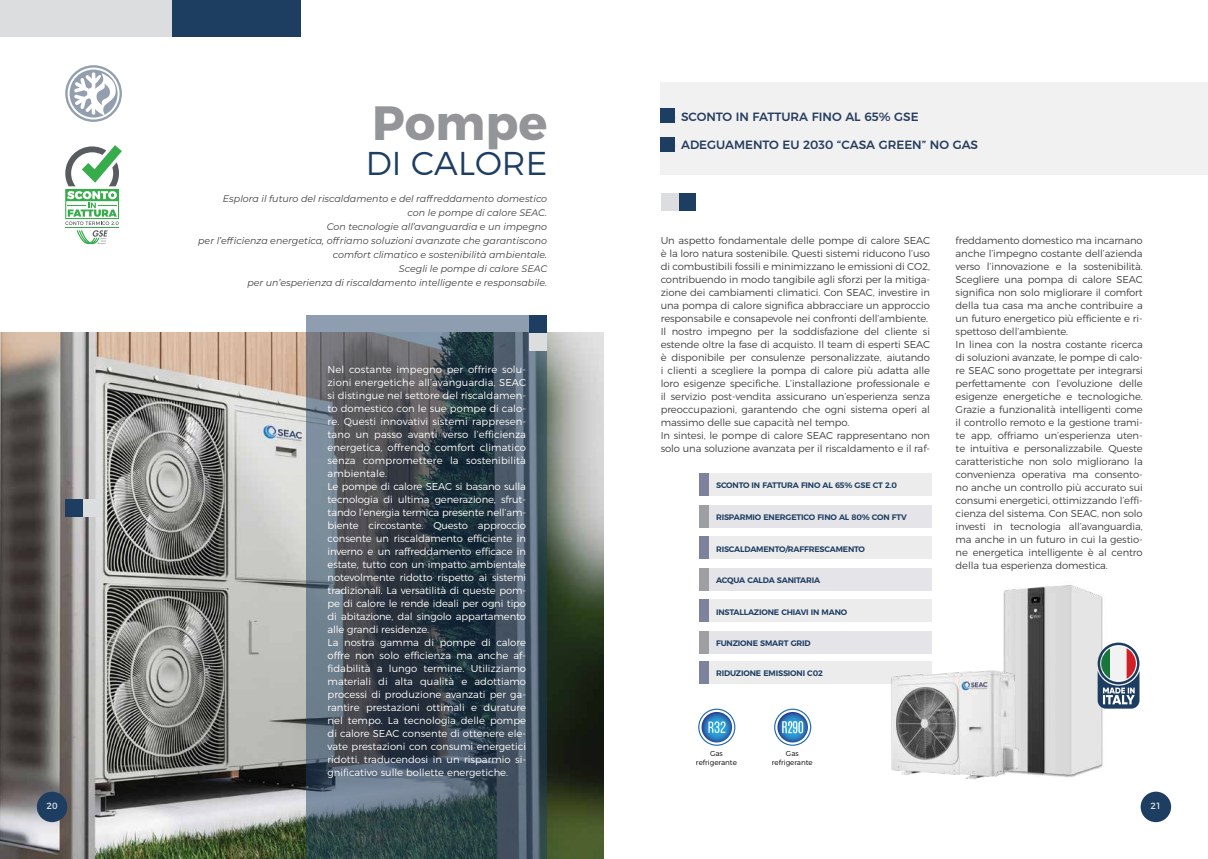
<style>
.page{position:relative;width:1208px;height:859px;background:#fff}
.page>*{position:absolute;margin:0;border:0;box-sizing:border-box;transform-origin:0 0}
.t1{font:700 48px "Montserrat";color:#939598}
.t2{font:300 33px "Montserrat";color:#1d3e61}
.t3{font:500 12px "Montserrat";color:#273e5f}
.t4{font:300 10px/13px "Montserrat";letter-spacing:-.01em;color:#414042}
.t5{font:300 10px/13px "Montserrat";color:#fff}
.t6{font:italic 9.5px/14px "Montserrat";color:#414042;text-align:right}
.t7{font:9px "Montserrat";color:#e6e7e8}
.t8{font:600 8px "Montserrat";letter-spacing:-.02em;color:#1d3e61}
.t9{font:300 7.2px/8.4px "Montserrat";color:#000;text-align:center}
.s1{color:#e6e7e8}
</style>
<div class="page">
<img style="left:0;top:333px;width:604px;height:526px">
<div style="left:65px;top:499px;width:18px;height:18px;background:#1d3e61"></div>
<div style="left:83px;top:499px;width:17px;height:18px;background:#dcddde"></div>
<svg style="left:65px;top:65px;width:57px;height:57px"></svg>
<svg style="left:65px;top:145px;width:57px;height:99px"></svg>
<div style="left:0;top:0;width:172px;height:37px;background:#dcddde"></div>
<div style="left:172px;top:0;width:128px;height:37px;background:#1d3e61"></div>
<div style="left:699px;top:473px;width:9px;height:23px;background:#7d839c"></div>
<div style="left:708px;top:473px;width:223px;height:23px;background:#ececed"></div>
<div style="left:699px;top:505px;width:9px;height:22px;background:#9d9fa2"></div>
<div style="left:708px;top:505px;width:223px;height:22px;background:#e4e4e9"></div>
<div style="left:699px;top:536px;width:9px;height:23px;background:#7d839c"></div>
<div style="left:708px;top:536px;width:223px;height:23px;background:#ececed"></div>
<div style="left:699px;top:568px;width:9px;height:23px;background:#9d9fa2"></div>
<div style="left:708px;top:568px;width:223px;height:23px;background:#e4e4e9"></div>
<div style="left:699px;top:600px;width:9px;height:22px;background:#7d839c"></div>
<div style="left:708px;top:600px;width:223px;height:22px;background:#ececed"></div>
<div style="left:699px;top:661px;width:9px;height:22px;background:#7d839c"></div>
<div style="left:708px;top:661px;width:223px;height:22px;background:#ececed"></div>
<div style="left:699px;top:631px;width:9px;height:23px;background:#9d9fa2"></div>
<div style="left:708px;top:631px;width:223px;height:23px;background:#e4e4e9"></div>
<img style="left:1003px;top:585px;width:100px;height:192px">
<img style="left:886px;top:667px;width:138px;height:113px">
<svg style="left:701px;top:712px;width:31px;height:30px"></svg>
<div style="left:698px;top:709px;width:37px;height:37px;border:1px solid #206fb1;border-radius:50%"></div>
<div style="left:774px;top:709px;width:37px;height:37px;border:1px solid #206fb1;border-radius:50%"></div>
<svg style="left:777px;top:712px;width:31px;height:30px"></svg>
<svg style="left:306px;top:315px;width:241px;height:544px"></svg>
<div style="left:530px;top:315px;width:17px;height:18px;background:#1d3e61"></div>
<div style="left:530px;top:333px;width:17px;height:17px;background:#dcddde"></div>
<div style="left:660px;top:83px;width:548px;height:92px;background:#f1f1f2"></div>
<div style="left:678px;top:193px;width:18px;height:17px;background:#1d3e61"></div>
<div style="left:660px;top:193px;width:18px;height:17px;background:#dcddde"></div>
<div style="left:660px;top:109px;width:15px;height:14px;background:#1d3e61"></div>
<div style="left:660px;top:138px;width:15px;height:14px;background:#1d3e61"></div>
<svg style="left:1097px;top:643px;width:42px;height:66px"></svg>
<div style="left:37px;top:792px;width:30px;height:30px;background:#1d3e61;border-radius:50%"></div>
<div style="left:1140px;top:792px;width:31px;height:30px;background:#1d3e61;border-radius:50%"></div>
<h1 class="t1" style="left:372px;top:84px;width:176px">Pompe</h1>
<h2 class="t2" style="left:366px;top:137px;width:183px">DI CALORE</h2>
<p class="t6" style="left:198px;top:192px;width:350px">Esplora il futuro del riscaldamento e del raffreddamento domestico<br>con le pompe di calore SEAC.<br>Con tecnologie all’avanguardia e un impegno<br>per l’efficienza energetica, offriamo soluzioni avanzate che garantiscono comfort climatico e sostenibilità ambientale.<br>Scegli le pompe di calore SEAC<br>per un’esperienza di riscaldamento intelligente e responsabile.</p>
<p class="t5" style="left:327px;top:362px;width:200px">Nel costante impegno per offrire solu&shy;zioni energetiche all’avanguardia, SEAC si distingue nel settore del riscaldamen&shy;to domestico con le sue pompe di calo&shy;re. Questi innovativi sistemi rappresen&shy;tano un passo avanti verso l’efficienza energetica, offrendo comfort climatico senza compromettere la sostenibilità ambientale.<br>Le pompe di calore SEAC si basano sulla tecnologia di ultima generazione, sfrut&shy;tando l’energia termica presente nell’am&shy;biente circostante. Questo approccio consente un riscaldamento efficiente in inverno e un raffreddamento efficace in estate, tutto con un impatto ambientale notevolmente ridotto rispetto ai sistemi tradizionali. La versatilità di queste pom&shy;pe di calore le rende ideali per ogni tipo di abitazione, dal singolo appartamento alle grandi residenze.<br>La nostra gamma di pompe di calore offre non solo efficienza ma anche af&shy;fidabilità a lungo termine. Utilizziamo materiali di alta qualità e adottiamo processi di produzione avanzati per ga&shy;rantire prestazioni ottimali e durature nel tempo. La tecnologia delle pompe di calore SEAC consente di ottenere ele&shy;vate prestazioni con consumi energetici ridotti, traducendosi in un risparmio si&shy;gnificativo sulle bollette energetiche.</p>
<p class="t3" style="left:674px;top:107px;width:246px"><span class="s1">•</span> SCONTO IN FATTURA FINO AL 65% GSE</p>
<p class="t3" style="left:674px;top:135px;width:306px"><span class="s1">•</span> ADEGUAMENTO EU 2030 “CASA GREEN” NO GAS</p>
<p class="t4" style="left:660px;top:233px;width:271px">Un aspetto fondamentale delle pompe di calore SEAC è la loro natura sostenibile. Questi sistemi riducono l’uso di combustibili fossili e minimizzano le emissioni di CO2, contribuendo in modo tangibile agli sforzi per la mitiga&shy;zione dei cambiamenti climatici. Con SEAC, investire in una pompa di calore significa abbracciare un approccio responsabile e consapevole nei confronti dell’ambiente.<br>Il nostro impegno per la soddisfazione del cliente si estende oltre la fase di acquisto. Il team di esperti SEAC è disponibile per consulenze personalizzate, aiutando i clienti a scegliere la pompa di calore più adatta alle loro esigenze specifiche. L’installazione professionale e il servizio post-vendita assicurano un’esperienza senza preoccupazioni, garantendo che ogni sistema operi al massimo delle sue capacità nel tempo.<br>In sintesi, le pompe di calore SEAC rappresentano non solo una soluzione avanzata per il riscaldamento e il raf-</p>
<p class="t4" style="left:955px;top:233px;width:189px">freddamento domestico ma incarnano anche l’impegno costante dell’azienda verso l’innovazione e la sostenibilità.<br>Scegliere una pompa di calore SEAC significa non solo migliorare il comfort della tua casa ma anche contribuire a un futuro energetico più efficiente e ri&shy;spettoso dell’ambiente.<br>In linea con la nostra costante ricerca di soluzioni avanzate, le pompe di calo&shy;re SEAC sono progettate per integrarsi perfettamente con l’evoluzione delle esigenze energetiche e tecnologiche.<br>Grazie a funzionalità intelligenti come il controllo remoto e la gestione trami&shy;te app, offriamo un’esperienza uten&shy;te intuitiva e personalizzabile. Queste caratteristiche non solo migliorano la convenienza operativa ma consento&shy;no anche un controllo più accurato sui consumi energetici, ottimizzando l’effi&shy;cienza del sistema. Con SEAC, non solo investi in tecnologia all’avanguardia, ma anche in un futuro in cui la gestio&shy;ne energetica intelligente è al centro della tua esperienza domestica.</p>
<p class="t8" style="left:716px;top:479px;width:182px">SCONTO IN FATTURA FINO AL 65% GSE CT 2.0</p>
<p class="t8" style="left:716px;top:511px;width:192px">RISPARMIO ENERGETICO FINO AL 80% CON FTV</p>
<p class="t8" style="left:716px;top:542px;width:150px">RISCALDAMENTO/RAFFRESCAMENTO</p>
<p class="t8" style="left:716px;top:574px;width:106px">ACQUA CALDA SANITARIA</p>
<p class="t8" style="left:716px;top:605px;width:133px">INSTALLAZIONE CHIAVI IN MANO</p>
<p class="t8" style="left:716px;top:637px;width:96px">FUNZIONE SMART GRID</p>
<p class="t8" style="left:716px;top:666px;width:108px">RIDUZIONE EMISSIONI C02</p>
<p class="t9" style="left:696px;top:749px;width:42px">Gas refrigerante</p>
<p class="t9" style="left:772px;top:749px;width:42px">Gas refrigerante</p>
<p class="t7" style="left:47px;top:799px;width:13px">20</p>
<p class="t7" style="left:1150px;top:799px;width:13px">21</p>
</div>
